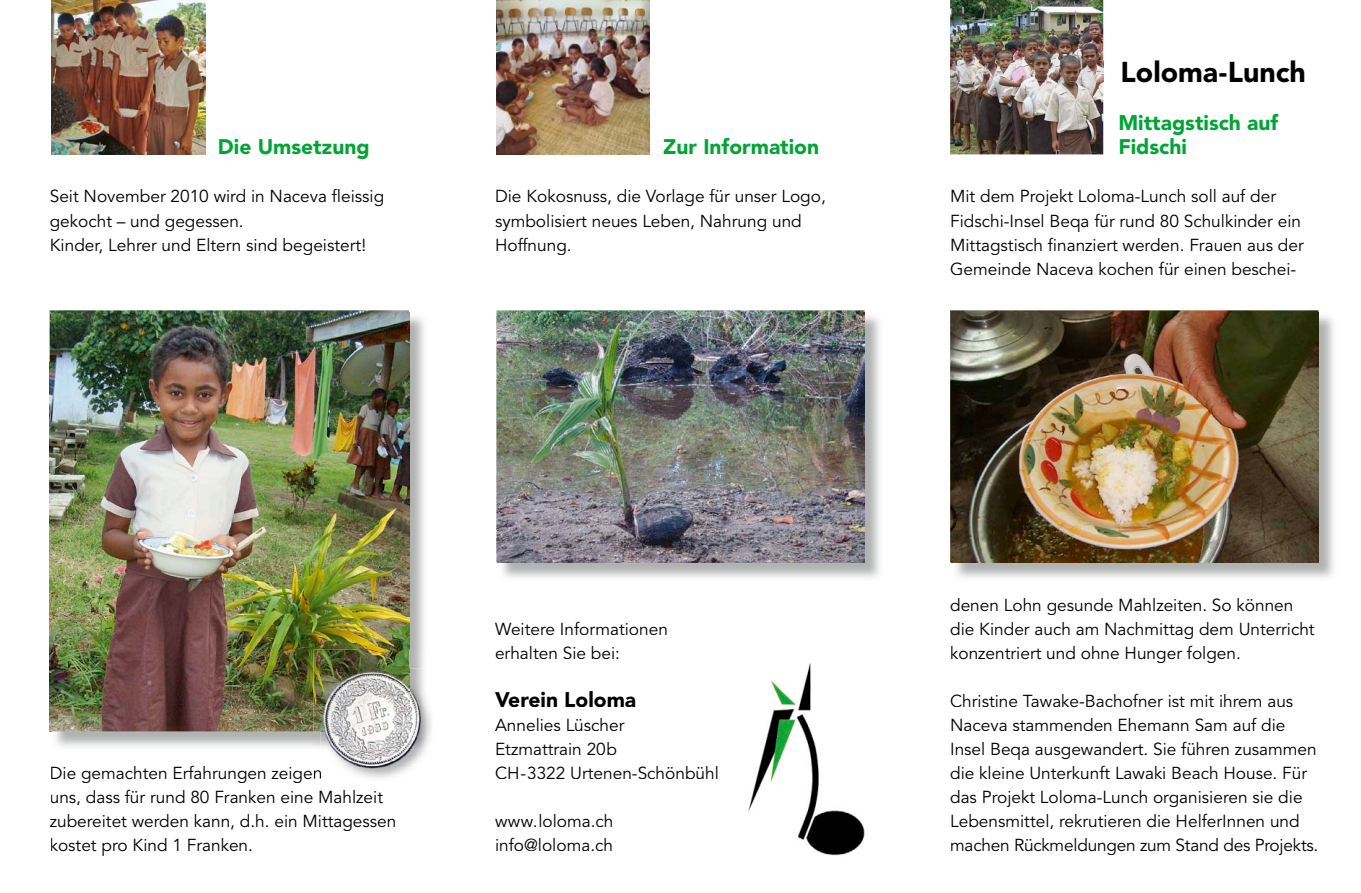
<style>
.page{position:relative;width:1361px;height:893px;background:#fff}
.page>*{position:absolute;margin:0;border:0;box-sizing:border-box;transform-origin:0 0}
.t1{font:900 28.5px "Avenir";color:#000}
.t2{font:900 21px/24px "Avenir";color:#00a535}
.t3{font:900 21px "Avenir";color:#000}
.t4{font:17.25px/24px "Avenir";color:#000}
</style>
<div class="page">
<img style="left:748px;top:663px;width:117px;height:193px">
<img style="left:498px;top:312px;width:382px;height:266px">
<img style="left:498px;top:312px;width:366px;height:250px">
<img style="left:496px;top:0;width:153px;height:154px">
<img style="left:952px;top:312px;width:382px;height:266px">
<img style="left:952px;top:312px;width:366px;height:250px">
<img style="left:950px;top:0;width:153px;height:154px">
<img style="left:409px;top:312px;width:15px;height:338px">
<img style="left:51px;top:731px;width:262px;height:16px">
<img style="left:50px;top:310px;width:359px;height:52px">
<img style="left:50px;top:362px;width:1px;height:369px">
<img style="left:51px;top:312px;width:358px;height:314px">
<img style="left:51px;top:626px;width:307px;height:105px">
<img style="left:358px;top:626px;width:51px;height:24px">
<img style="left:51px;top:0;width:154px;height:154px">
<img style="left:331px;top:710px;width:101px;height:68px">
<img style="left:313px;top:650px;width:111px;height:97px">
<img style="left:313px;top:650px;width:96px;height:81px">
<img style="left:320px;top:668px;width:108px;height:82px">
<img style="left:320px;top:668px;width:89px;height:63px">
<img style="left:314px;top:770px;width:6px;height:9px">
<img style="left:950px;top:61px;width:153px;height:22px">
<img style="left:950px;top:130px;width:153px;height:1px">
<p class="t2" style="left:218px;top:135px;width:153px">Die Umsetzung</p>
<p class="t4" style="left:50px;top:185px;width:336px">Seit November 2010 wird in Naceva fleissig gekocht – und gegessen.<br>Kinder, Lehrer und Eltern sind begeistert!</p>
<p class="t2" style="left:663px;top:135px;width:157px">Zur Information</p>
<p class="t4" style="left:495px;top:185px;width:332px">Die Kokosnuss, die Vorlage für unser Logo, symbolisiert neues Leben, Nahrung und<br>Hoffnung.</p>
<h1 class="t1" style="left:1120px;top:55px;width:187px">Loloma-Lunch</h1>
<p class="t2" style="left:1118px;top:111px;width:161px">Mittagstisch auf<br>Fidschi</p>
<p class="t4" style="left:950px;top:185px;width:355px">Mit dem Projekt Loloma-Lunch soll auf der Fidschi-Insel Beqa für rund 80 Schulkinder ein Mittagstisch finanziert werden. Frauen aus der Gemeinde Naceva kochen für einen beschei-</p>
<p class="t4" style="left:50px;top:761px;width:348px">Die gemachten Erfahrungen zeigen<br>uns, dass für rund 80 Franken eine Mahlzeit zubereitet werden kann, d.h. ein Mittagessen kostet pro Kind 1 Franken.</p>
<p class="t4" style="left:495px;top:617px;width:174px">Weitere Informationen erhalten Sie bei:</p>
<p class="t3" style="left:495px;top:686px;width:143px">Verein Loloma</p>
<p class="t4" style="left:495px;top:713px;width:225px">Annelies Lüscher<br>Etzmattrain 20b<br>CH-3322 Urtenen-Schönbühl</p>
<p class="t4" style="left:495px;top:809px;width:120px">www.loloma.ch info@loloma.ch</p>
<p class="t4" style="left:950px;top:593px;width:366px">denen Lohn gesunde Mahlzeiten. So können die Kinder auch am Nachmittag dem Unterricht konzentriert und ohne Hunger folgen.</p>
<p class="t4" style="left:950px;top:689px;width:370px">Christine Tawake-Bachofner ist mit ihrem aus Naceva stammenden Ehemann Sam auf die Insel Beqa ausgewandert. Sie führen zusammen die kleine Unterkunft Lawaki Beach House. Für das Projekt Loloma-Lunch organisieren sie die Lebensmittel, rekrutieren die HelferInnen und machen Rückmeldungen zum Stand des Projekts.</p>
</div>
